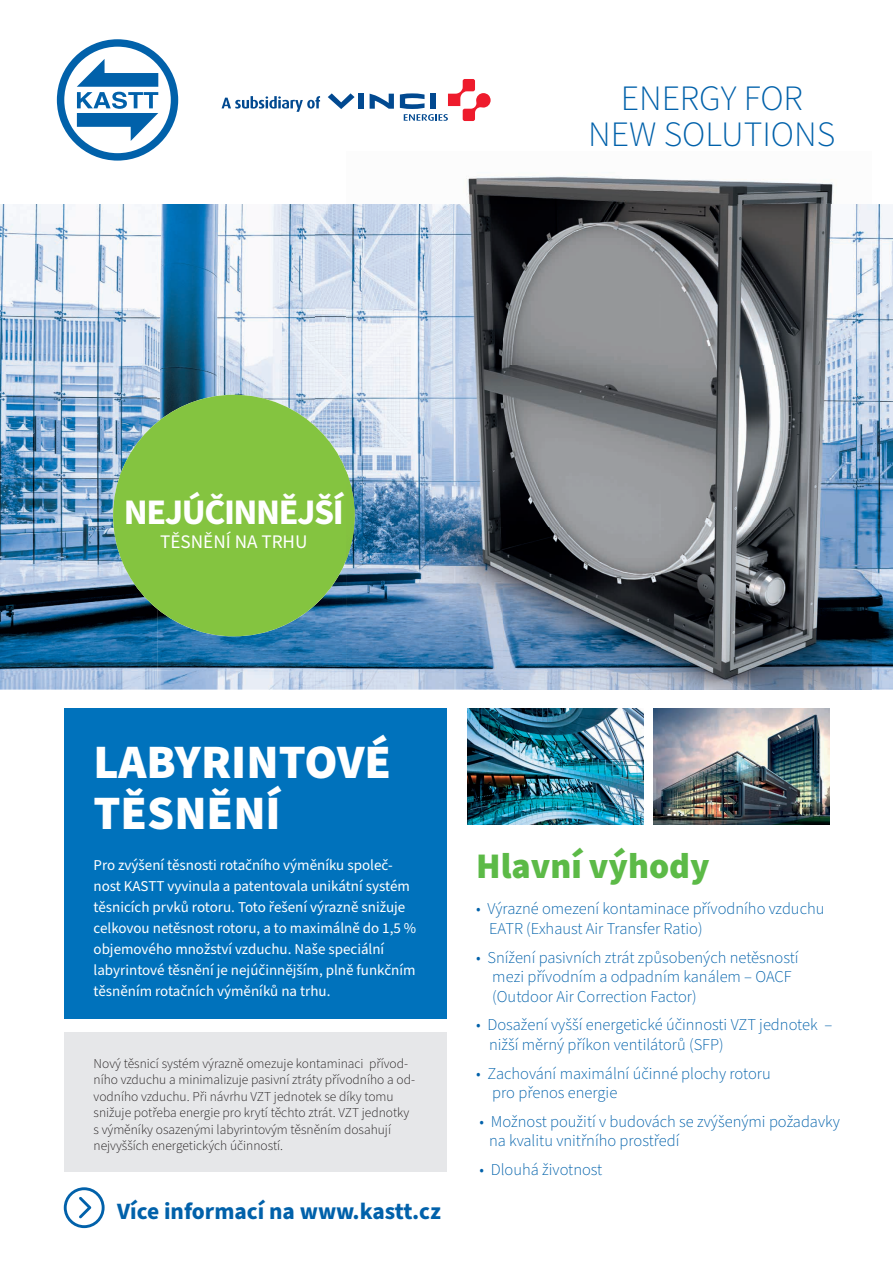
<style>
.page{position:relative;width:893px;height:1263px;background:#fff}
.page>*{position:absolute;margin:0;border:0;box-sizing:border-box;transform-origin:0 0}
.t1{font:900 48px/51px "Source Sans Pro";color:#fff}
.t2{font:900 36px "Source Sans Pro";color:#5cba47}
.t3{font:700 36px "Source Sans Pro";letter-spacing:-.04em;color:#fff}
.t4{font:300 35.7px/35.5px "Source Sans Pro";color:#0161aa;text-align:center}
.t5{font:700 23.4px "Source Sans Pro";color:#0161aa}
.t6{font:19.2px "Source Sans Pro";color:#fff}
.t7{font:300 16.5px/19.8px "Source Sans Pro";color:#0161aa}
.t8{font:15px/21px "Source Sans Pro";color:#fff}
.t9{font:300 13.5px/16.5px "Source Sans Pro";color:#231f20}
</style>
<div class="page">
<img style="left:0;top:204px;width:315px;height:162px">
<img style="left:315px;top:204px;width:31px;height:265px">
<img style="left:872px;top:204px;width:21px;height:486px">
<img style="left:0;top:366px;width:157px;height:324px">
<img style="left:157px;top:366px;width:158px;height:54px">
<svg style="left:308px;top:420px;width:7px;height:6px"></svg>
<img style="left:315px;top:562px;width:31px;height:128px">
<img style="left:157px;top:605px;width:158px;height:85px">
<img style="left:468px;top:708px;width:176px;height:117px">
<img style="left:653px;top:708px;width:176px;height:117px">
<div style="left:64px;top:708px;width:382px;height:310px;background:#0072bc"></div>
<div style="left:64px;top:1032px;width:382px;height:140px;background:#e6e7e9"></div>
<div style="left:113px;top:395px;width:242px;height:241px;background:#84c440;border-radius:50%"></div>
<img style="left:346px;top:176px;width:526px;height:514px">
<img style="left:346px;top:204px;width:526px;height:1px">
<img style="left:346px;top:471px;width:9px;height:89px">
<svg style="left:222px;top:96px;width:98px;height:16px"></svg>
<div style="left:358px;top:94px;width:6px;height:15px;background:#014990"></div>
<svg style="left:370px;top:94px;width:24px;height:15px"></svg>
<svg style="left:328px;top:93px;width:27px;height:16px"></svg>
<svg style="left:400px;top:79px;width:91px;height:42px"></svg>
<svg style="left:57px;top:39px;width:121px;height:122px"></svg>
<svg style="left:64px;top:1187px;width:41px;height:41px"></svg>
<h3 class="t4" style="left:588px;top:82px;width:249px">ENERGY FOR<br>NEW SOLUTIONS</h3>
<h2 class="t3" style="left:124px;top:488px;width:221px">NEJÚČINNĚJŠÍ</h2>
<p class="t6" style="left:160px;top:529px;width:149px">TĚSNĚNÍ NA TRHU</p>
<h1 class="t1" style="left:94px;top:738px;width:299px">LABYRINTOVÉ<br>TĚSNĚNÍ</h1>
<p class="t8" style="left:94px;top:855px;width:324px">Pro zvýšení těsnosti rotačního výměníku společ&shy;nost KASTT vyvinula a patentovala unikátní systém těsnicích prvků rotoru. Toto řešení výrazně snižuje celkovou netěsnost rotoru, a to maximálně do 1,5 % objemového množství vzduchu. Naše speciální labyrintové těsnění je nejúčinnějším, plně funkčním těsněním rotačních výměníků na trhu.</p>
<p class="t9" style="left:94px;top:1055px;width:323px">Nový těsnicí systém výrazně omezuje kontaminaci přívod&shy;ního vzduchu a minimalizuje pasivní ztráty přívodního a od&shy;vodního vzduchu. Při návrhu VZT jednotek se díky tomu snižuje potřeba energie pro krytí těchto ztrát. VZT jednotky s výměníky osazenými labyrintovým těsněním dosahují nejvyšších energetických účinností.</p>
<h3 class="t5" style="left:117px;top:1195px;width:325px">Více informací na www.kastt.cz</h3>
<h2 class="t2" style="left:476px;top:841px;width:235px">Hlavní výhody</h2>
<p class="t7" style="left:489px;top:899px;width:337px;text-indent:-13px">• Výrazné omezení kontaminace přívodního vzduchu<br>EATR (Exhaust Air Transfer Ratio)</p>
<p class="t7" style="left:492px;top:948px;width:308px;text-indent:-16px">• Snížení pasivních ztrát způsobených netěsností mezi přívodním a odpadním kanálem – OACF (Outdoor Air Correction Factor)</p>
<p class="t7" style="left:489px;top:1015px;width:345px;text-indent:-13px">• Dosažení vyšší energetické účinnosti VZT jednotek – nižší měrný příkon ventilátorů (SFP)</p>
<p class="t7" style="left:492px;top:1064px;width:280px;text-indent:-16px">• Zachování maximální účinné plochy rotoru pro přenos energie</p>
<p class="t7" style="left:489px;top:1112px;width:352px;text-indent:-9px">• Možnost použití v budovách se zvýšenými požadavky na kvalitu vnitřního prostředí</p>
<p class="t7" style="left:480px;top:1160px;width:124px">• Dlouhá životnost</p>
</div>
